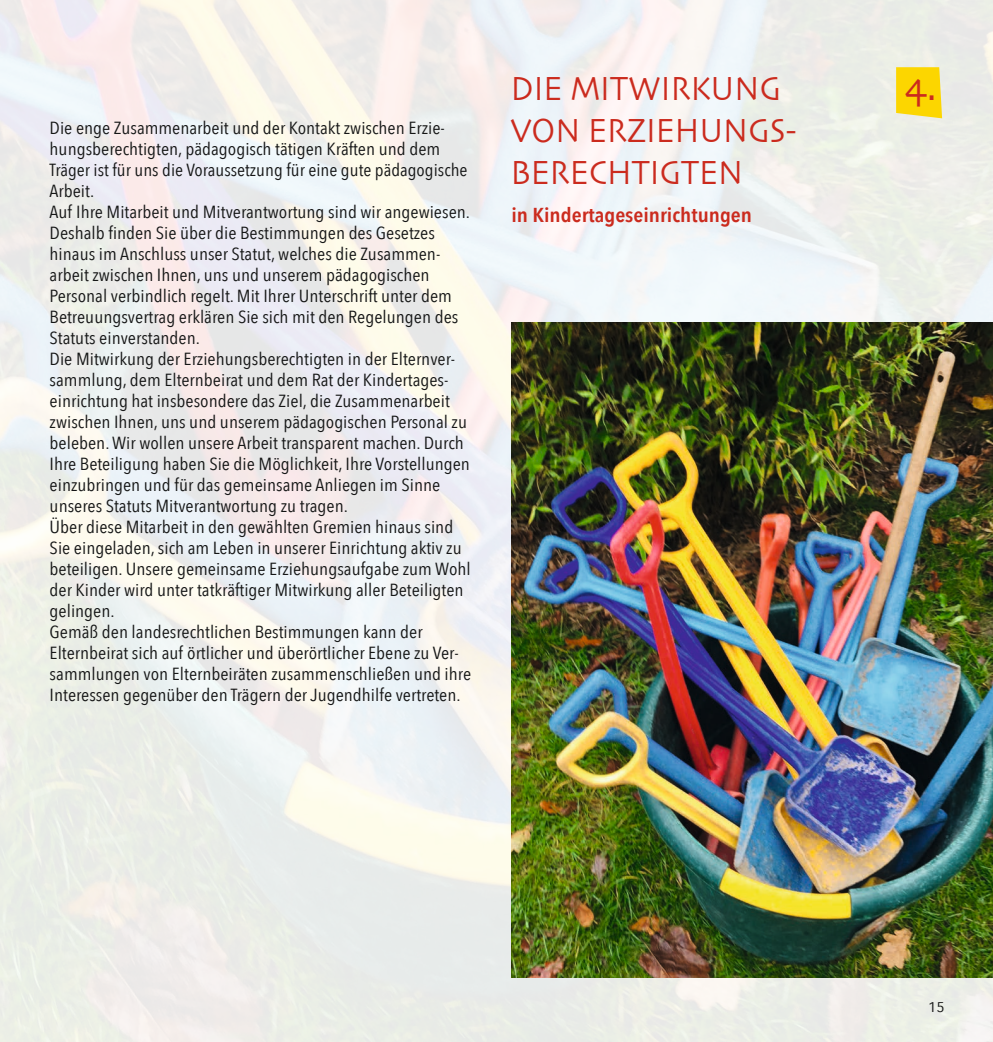
<style>
.page{position:relative;width:993px;height:1042px;background:#fff}
.page>*{position:absolute;margin:0;border:0;box-sizing:border-box;transform-origin:0 0}
.t1{font:42px "Skia";color:#cb2b1e;scale:.9 1}
.t2{font:35px/42px "Skia";color:#cb2b1e;scale:.9 1}
.t3{font:600 20.12px "Avenir Next Condensed";color:#cb2b1e;scale:1.1 1}
.t4{font:17.5px/21px "Avenir Next Condensed";color:#151616;scale:1.1 1}
.t5{font:14px "Avenir Next Condensed";color:#151616;scale:1.25 1}
</style>
<div class="page">
<img style="left:0;top:0;width:992px;height:1042px">
<svg style="left:895px;top:67px;width:46px;height:51px;background:#fad713"></svg>
<img style="left:511px;top:322px;width:481px;height:655px">
<p class="t4" style="left:50px;top:117px;width:384px">Die enge Zusammenarbeit und der Kontakt zwischen Erzie&shy;hungsberechtigten, pädagogisch tätigen Kräften und dem Träger ist für uns die Voraussetzung für eine gute pädagogische Arbeit.<br>Auf Ihre Mitarbeit und Mitverantwortung sind wir angewiesen.<br>Deshalb finden Sie über die Bestimmungen des Gesetzes hinaus im Anschluss unser Statut, welches die Zusammen&shy;arbeit zwischen Ihnen, uns und unserem pädagogischen Personal verbindlich regelt. Mit Ihrer Unterschrift unter dem Betreuungsvertrag erklären Sie sich mit den Regelungen des Statuts einverstanden.<br>Die Mitwirkung der Erziehungsberechtigten in der Elternver&shy;sammlung, dem Elternbeirat und dem Rat der Kindertages&shy;einrichtung hat insbesondere das Ziel, die Zusammenarbeit zwischen Ihnen, uns und unserem pädagogischen Personal zu beleben. Wir wollen unsere Arbeit transparent machen. Durch Ihre Beteiligung haben Sie die Möglichkeit, Ihre Vorstellungen einzubringen und für das gemeinsame Anliegen im Sinne unseres Statuts Mitverantwortung zu tragen.<br>Über diese Mitarbeit in den gewählten Gremien hinaus sind Sie eingeladen, sich am Leben in unserer Einrichtung aktiv zu beteiligen. Unsere gemeinsame Erziehungsaufgabe zum Wohl der Kinder wird unter tatkräftiger Mitwirkung aller Beteiligten gelingen.<br>Gemäß den landesrechtlichen Bestimmungen kann der Elternbeirat sich auf örtlicher und überörtlicher Ebene zu Ver&shy;sammlungen von Elternbeiräten zusammenschließen und ihre Interessen gegenüber den Trägern der Jugendhilfe vertreten.</p>
<h2 class="t2" style="left:510px;top:69px;width:319px">DIE MITWIRKUNG<br>VON ERZIEHUNGS-<br>BERECHTIGTEN</h2>
<p class="t3" style="left:511px;top:197px;width:220px">in Kindertageseinrichtungen</p>
<h1 class="t1" style="left:904px;top:61px;width:37px">4.</h1>
<p class="t5" style="left:927px;top:995px;width:15px">15</p>
</div>
